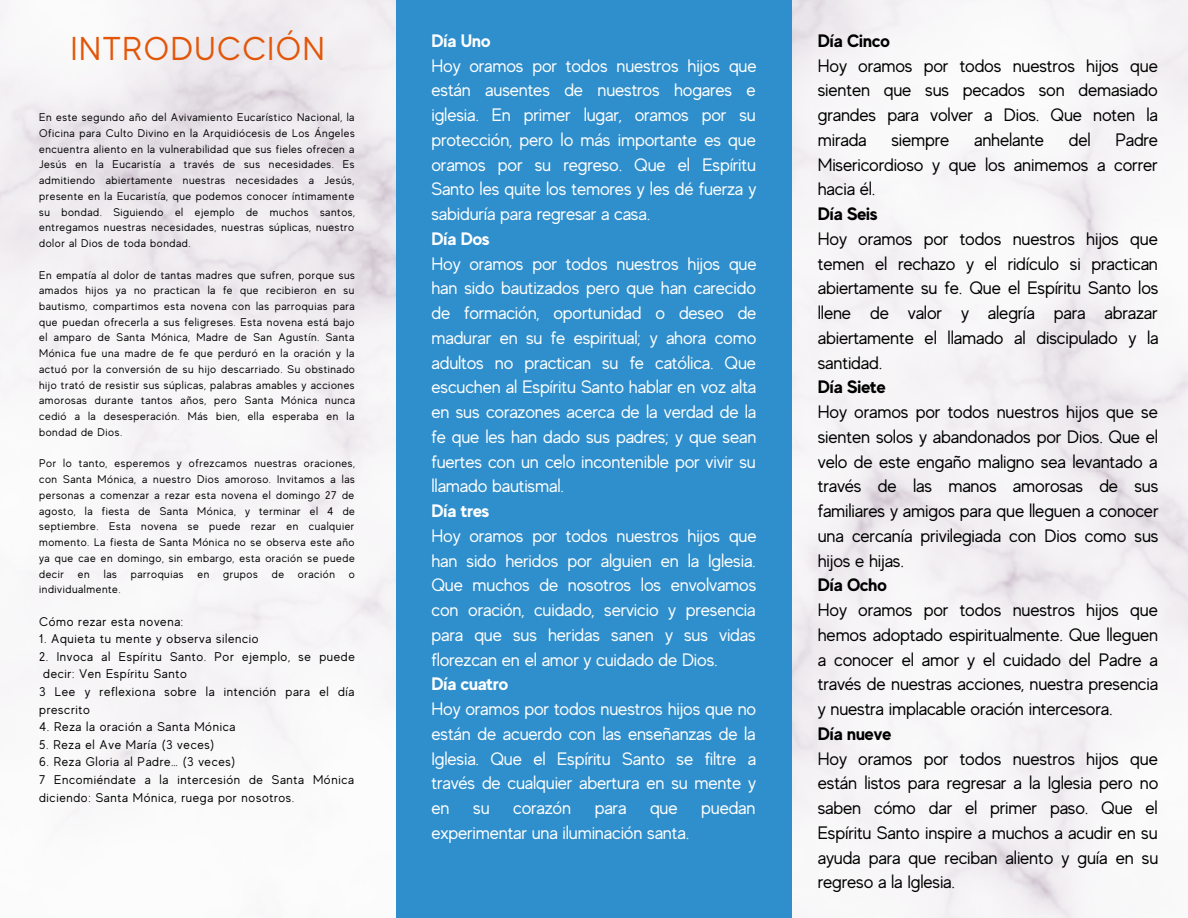
<style>
.page{position:relative;width:1188px;height:918px;background:#fff}
.page>*{position:absolute;margin:0;border:0;box-sizing:border-box;transform-origin:0 0}
.t1{font:33px "MADE Evolve Sans";letter-spacing:.05em;color:#e25609}
.t2{font:18px/24.8px "MADE Evolve Sans";letter-spacing:-.01em;color:#000;text-align:justify}
.t3{font:18px/24.8px "MADE Evolve Sans";letter-spacing:-.01em;color:#fff;text-align:justify}
.t4{font:700 18px "MADE Evolve Sans";letter-spacing:-.01em;color:#000}
.t5{font:700 18px "MADE Evolve Sans";letter-spacing:-.01em;color:#fff}
.t6{font:12.6px/17.5px "MADE Evolve Sans";letter-spacing:.05em;color:#000}
.t7{font:11.1px/15.8px "MADE Evolve Sans";letter-spacing:.05em;color:#000;text-align:justify}
</style>
<div class="page">
<div style="left:396px;top:0;width:396px;height:918px;background:#2f8fcc"></div>
<p class="t1" style="left:71px;top:31px;width:255px">INTRODUCCIÓN</p>
<p class="t7" style="left:39px;top:110px;width:317px">En este segundo año del Avivamiento Eucarístico Nacional, la Oficina para Culto Divino en la Arquidiócesis de Los Ángeles encuentra aliento en la vulnerabilidad que sus fieles ofrecen a Jesús en la Eucaristía a través de sus necesidades. Es admitiendo abiertamente nuestras necesidades a Jesús, presente en la Eucaristía, que podemos conocer íntimamente su bondad. Siguiendo el ejemplo de muchos santos, entregamos nuestras necesidades, nuestras súplicas, nuestro dolor al Dios de toda bondad.</p>
<p class="t7" style="left:39px;top:267px;width:317px">En empatía al dolor de tantas madres que sufren, porque sus amados hijos ya no practican la fe que recibieron en su bautismo, compartimos esta novena con las parroquias para que puedan ofrecerla a sus feligreses. Esta novena está bajo el amparo de Santa Mónica, Madre de San Agustín. Santa Mónica fue una madre de fe que perduró en la oración y la actuó por la conversión de su hijo descarriado. Su obstinado hijo trató de resistir sus súplicas, palabras amables y acciones amorosas durante tantos años, pero Santa Mónica nunca cedió a la desesperación. Más bien, ella esperaba en la bondad de Dios.</p>
<p class="t7" style="left:39px;top:456px;width:317px">Por lo tanto, esperemos y ofrezcamos nuestras oraciones, con Santa Mónica, a nuestro Dios amoroso. Invitamos a las personas a comenzar a rezar esta novena el domingo 27 de agosto, la fiesta de Santa Mónica, y terminar el 4 de septiembre. Esta novena se puede rezar en cualquier momento. La fiesta de Santa Mónica no se observa este año ya que cae en domingo, sin embargo, esta oración se puede decir</p>
<p class="t7" style="left:78px;top:566px;width:13px">en</p>
<p class="t7" style="left:104px;top:566px;width:15px">las</p>
<p class="t7" style="left:131px;top:566px;width:54px">parroquias</p>
<p class="t7" style="left:198px;top:566px;width:13px">en</p>
<p class="t7" style="left:223px;top:566px;width:36px">grupos</p>
<p class="t7" style="left:272px;top:566px;width:14px">de</p>
<p class="t7" style="left:298px;top:566px;width:39px">oración</p>
<p class="t7" style="left:349px;top:566px;width:7px">o</p>
<p class="t7" style="left:39px;top:582px;width:83px">individualmente.</p>
<p class="t6" style="left:39px;top:613px;width:146px">Cómo rezar esta novena:</p>
<p class="t6" style="left:39px;top:630px;width:221px">1. Aquieta tu mente y observa silencio</p>
<p class="t6" style="left:43px;top:648px;width:313px;text-indent:-4px">2. Invoca al Espíritu Santo. Por ejemplo, se puede decir: Ven Espíritu Santo</p>
<p class="t6" style="left:39px;top:683px;width:317px">3 Lee y reflexiona sobre la intención para el día prescrito</p>
<p class="t6" style="left:39px;top:718px;width:198px">4. Reza la oración a Santa Mónica</p>
<p class="t6" style="left:39px;top:736px;width:177px">5. Reza el Ave María (3 veces)</p>
<p class="t6" style="left:39px;top:753px;width:198px">6. Reza Gloria al Padre… (3 veces)</p>
<p class="t6" style="left:39px;top:771px;width:316px">7 Encomiéndate a la intercesión de Santa Mónica diciendo: Santa Mónica, ruega por nosotros.</p>
<p class="t5" style="left:432px;top:30px;width:61px">Día Uno</p>
<p class="t3" style="left:432px;top:53px;width:327px">Hoy oramos por todos nuestros hijos que están ausentes de nuestros hogares e iglesia. En primer lugar, oramos por su protección, pero lo más importante es que oramos por su regreso. Que el Espíritu Santo les quite los temores y les dé fuerza y sabiduría para regresar a casa.</p>
<p class="t5" style="left:432px;top:228px;width:60px">Día Dos</p>
<p class="t3" style="left:432px;top:251px;width:327px">Hoy oramos por todos nuestros hijos que han sido bautizados pero que han carecido de formación, oportunidad o deseo de madurar en su fe espiritual; y ahora como adultos no practican su fe católica. Que escuchen al Espíritu Santo hablar en voz alta en sus corazones acerca de la verdad de la fe que les han dado sus padres; y que sean fuertes con un celo incontenible por vivir su llamado bautismal.</p>
<p class="t5" style="left:432px;top:500px;width:59px">Día tres</p>
<p class="t3" style="left:432px;top:523px;width:327px">Hoy oramos por todos nuestros hijos que han sido heridos por alguien en la Iglesia.<br>Que muchos de nosotros los envolvamos con oración, cuidado, servicio y presencia para que sus heridas sanen y sus vidas florezcan en el amor y cuidado de Dios.</p>
<p class="t5" style="left:432px;top:673px;width:78px">Día cuatro</p>
<p class="t3" style="left:432px;top:697px;width:326px">Hoy oramos por todos nuestros hijos que no están de acuerdo con las enseñanzas de la Iglesia. Que el Espíritu Santo se filtre a través de cualquier abertura en su mente y en</p>
<p class="t3" style="left:473px;top:796px;width:18px">su</p>
<p class="t3" style="left:513px;top:796px;width:59px">corazón</p>
<p class="t3" style="left:595px;top:796px;width:33px">para</p>
<p class="t3" style="left:650px;top:796px;width:29px">que</p>
<p class="t3" style="left:701px;top:796px;width:56px">puedan</p>
<p class="t3" style="left:432px;top:820px;width:259px">experimentar una iluminación santa.</p>
<p class="t4" style="left:818px;top:30px;width:74px">Día Cinco</p>
<p class="t2" style="left:818px;top:53px;width:342px">Hoy oramos por todos nuestros hijos que sienten que sus pecados son demasiado grandes para volver a Dios. Que noten la mirada</p>
<p class="t2" style="left:891px;top:127px;width:60px">siempre</p>
<p class="t2" style="left:974px;top:127px;width:72px">anhelante</p>
<p class="t2" style="left:1069px;top:127px;width:23px">del</p>
<p class="t2" style="left:818px;top:127px;width:342px;text-indent:298px">Padre Misericordioso y que los animemos a correr hacia él.</p>
<p class="t4" style="left:818px;top:203px;width:61px">Día Seis</p>
<p class="t2" style="left:818px;top:226px;width:342px">Hoy oramos por todos nuestros hijos que temen el rechazo y el ridículo si practican abiertamente su fe. Que el Espíritu Santo los llene de valor y alegría para abrazar abiertamente el llamado al discipulado y la santidad.</p>
<p class="t4" style="left:818px;top:376px;width:70px">Día Siete</p>
<p class="t2" style="left:818px;top:400px;width:342px">Hoy oramos por todos nuestros hijos que se sienten solos y abandonados por Dios. Que el velo de este engaño maligno sea levantado a través de las manos amorosas de sus familiares y amigos para que lleguen a conocer una cercanía privilegiada con Dios como sus hijos e hijas.</p>
<p class="t4" style="left:818px;top:574px;width:71px">Día Ocho</p>
<p class="t2" style="left:818px;top:598px;width:342px">Hoy oramos por todos nuestros hijos que hemos adoptado espiritualmente. Que lleguen a conocer el amor y el cuidado del Padre a través de nuestras acciones, nuestra presencia y nuestra implacable oración intercesora.</p>
<p class="t4" style="left:818px;top:723px;width:75px">Día nueve</p>
<p class="t2" style="left:818px;top:746px;width:342px">Hoy oramos por todos nuestros hijos que están listos para regresar a la Iglesia pero no saben cómo dar el primer paso. Que el Espíritu Santo inspire a muchos a acudir en su ayuda para que reciban aliento y guía en su regreso a la Iglesia.</p>
</div>
